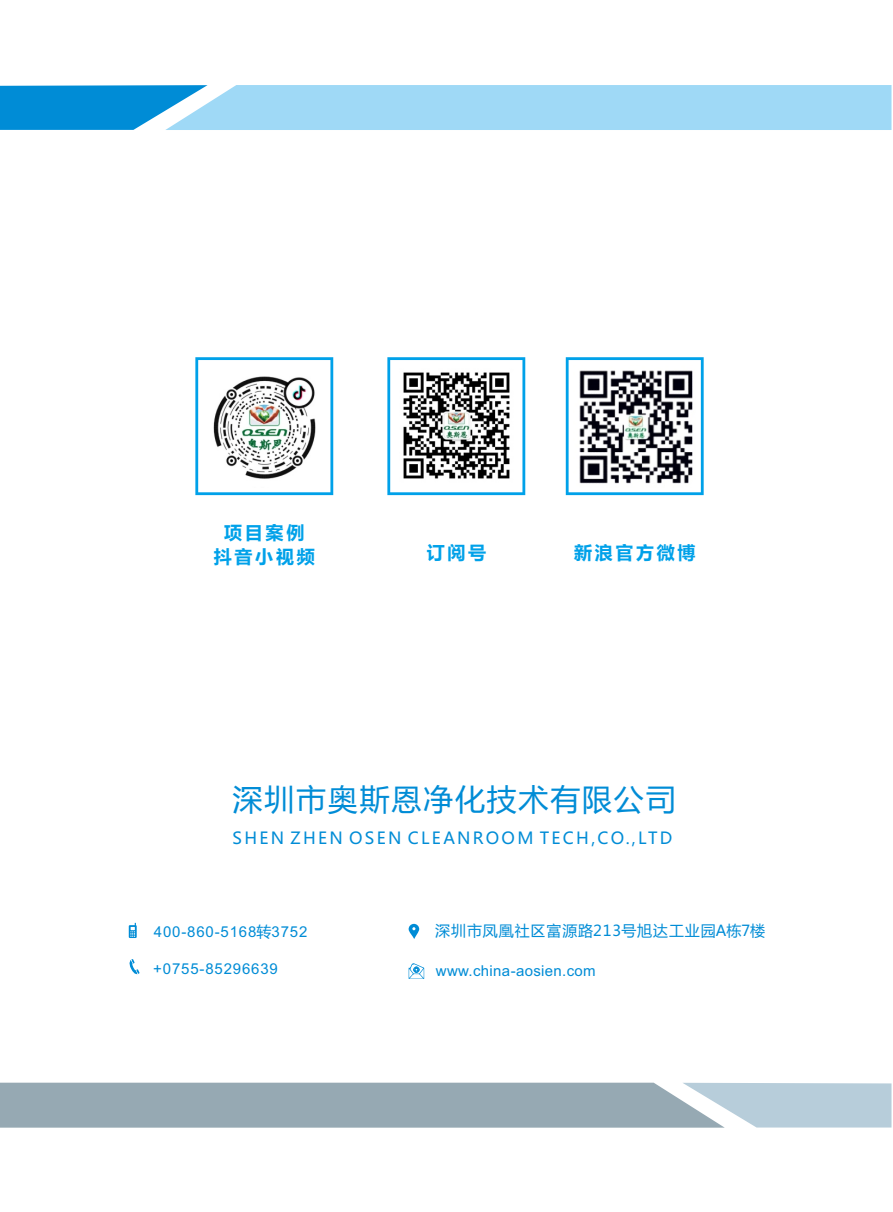
<style>
.page{position:relative;width:893px;height:1212px;background:#fff}
.page>*{position:absolute;margin:0;border:0;box-sizing:border-box;transform-origin:0 0}
.t1{font:30px "Microsoft Ya Hei";letter-spacing:.06em;color:#008cd6}
.t2{font:700 18px/23.7px "Microsoft Ya Hei";letter-spacing:.15em;color:#00a1e9;text-align:center}
.t3{font:16.5px "Microsoft Ya Hei";letter-spacing:.14em;color:#008cd6}
.t4{font:15px "Arial";letter-spacing:.055em;color:#008cd6}
.t5{font:15px "Microsoft Ya Hei";letter-spacing:.06em;color:#008cd6}
.t6{font:15px "Arial";letter-spacing:.02em;color:#008cd6}
.s1{font-family:"Microsoft Ya Hei"}
</style>
<div class="page">
<svg style="left:129px;top:959px;width:11px;height:16px"></svg>
<svg style="left:409px;top:924px;width:10px;height:15px"></svg>
<svg style="left:129px;top:923px;width:8px;height:15px"></svg>
<svg style="left:409px;top:963px;width:15px;height:16px"></svg>
<svg style="left:387px;top:357px;width:138px;height:138px"></svg>
<img style="left:395px;top:364px;width:122px;height:122px">
<svg style="left:566px;top:357px;width:138px;height:138px"></svg>
<svg style="left:195px;top:357px;width:138px;height:138px"></svg>
<img style="left:203px;top:364px;width:123px;height:124px">
<svg style="left:0;top:85px;width:891px;height:45px;background:#84cbf0"></svg>
<svg style="left:0;top:1083px;width:891px;height:44px;background:#9fb2bc"></svg>
<p class="t2" style="left:214px;top:522px;width:102px">项目案例抖音小视频</p>
<p class="t2" style="left:427px;top:543px;width:61px">订阅号</p>
<p class="t2" style="left:574px;top:543px;width:123px">新浪官方微博</p>
<h1 class="t1" style="left:233px;top:785px;width:445px">深圳市奥斯恩净化技术有限公司</h1>
<p class="t3" style="left:233px;top:831px;width:441px">SHEN ZHEN OSEN CLEANROOM TECH,CO.,LTD</p>
<p class="t4" style="left:154px;top:926px;width:155px">400-860-5168<span class="s1">转</span>3752</p>
<p class="t5" style="left:435px;top:924px;width:331px">深圳市凤凰社区富源路213号旭达工业园A栋7楼</p>
<p class="t4" style="left:153px;top:963px;width:126px">+0755-85296639</p>
<p class="t6" style="left:436px;top:965px;width:161px">www.china-aosien.com</p>
</div>
